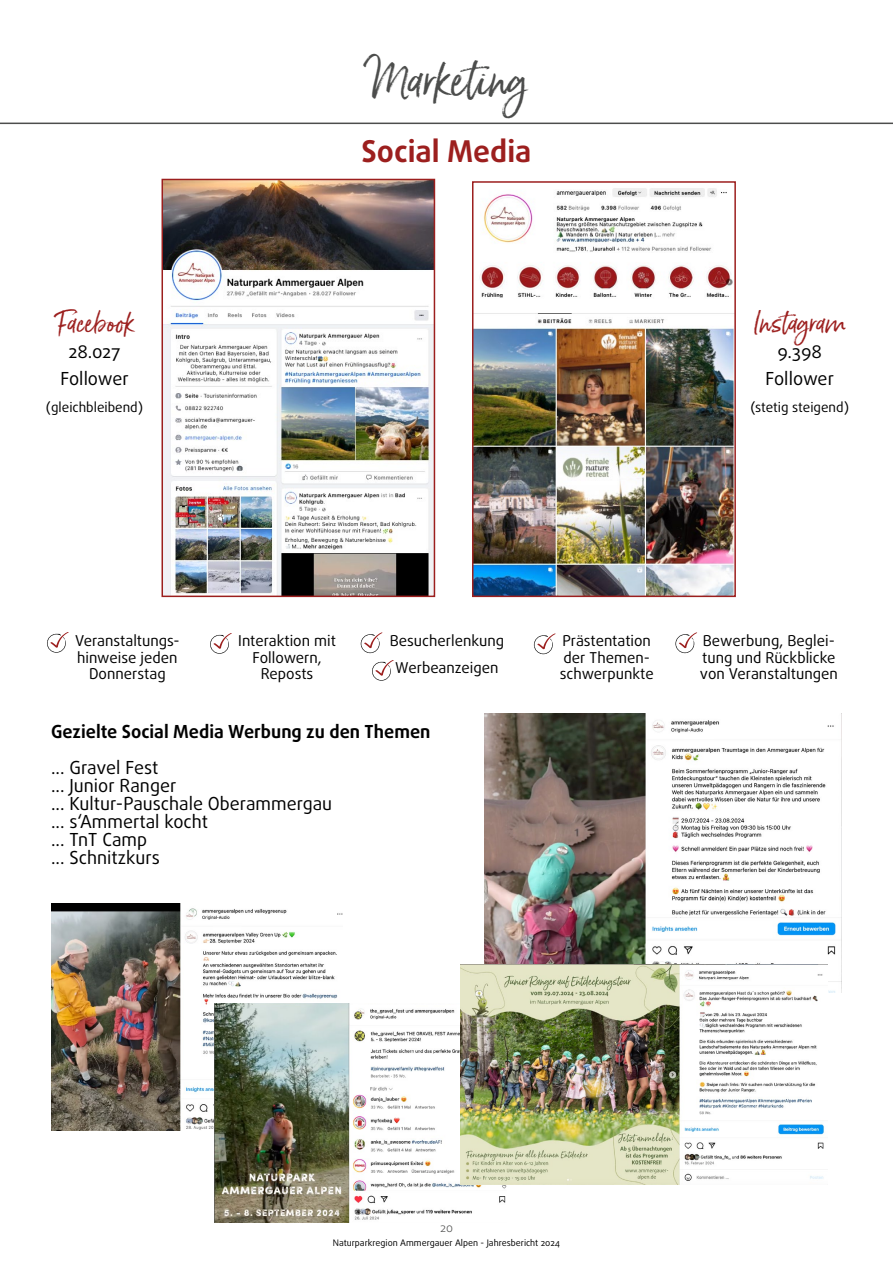
<style>
.page{position:relative;width:893px;height:1263px;background:#fff}
.page>*{position:absolute;margin:0;border:0;box-sizing:border-box;transform-origin:0 0}
.t1{font:45px "Born Ready";color:#4c4d4c}
.t2{font:700 30px "Daxline OT";color:#9c1f1e}
.t3{font:27px "Born Ready";color:#9c1f1e}
.t4{font:18px/18px "Daxline OT";color:#000;text-align:center}
.t5{font:700 18px "Daxline OT";color:#000}
.t6{font:15px/16.5px "Daxline OT";color:#000;text-align:center}
.t7{font:13.5px "Daxline OT";color:#000}
.t8{font:300 12px "Daxline OT";color:#4c4d4c}
.t9{font:9px "Daxline OT";color:#000}
</style>
<div class="page">
<hr style="left:0;top:123px;width:893px;height:1px;background:#4c4d4c">
<img style="left:165px;top:182px;width:267px;height:412px">
<div style="left:162px;top:179px;width:273px;height:418px;border:2px solid #9c1f1e"></div>
<img style="left:475px;top:188px;width:258px;height:406px">
<div style="left:472px;top:181px;width:264px;height:416px;border:2px solid #9c1f1e"></div>
<svg style="left:361px;top:632px;width:22px;height:21px"></svg>
<svg style="left:372px;top:660px;width:22px;height:21px"></svg>
<svg style="left:210px;top:633px;width:22px;height:21px"></svg>
<svg style="left:47px;top:632px;width:22px;height:21px"></svg>
<svg style="left:534px;top:633px;width:22px;height:21px"></svg>
<svg style="left:675px;top:632px;width:22px;height:21px"></svg>
<img style="left:485px;top:713px;width:357px;height:280px">
<img style="left:51px;top:904px;width:292px;height:226px">
<img style="left:214px;top:1003px;width:292px;height:220px">
<img style="left:460px;top:964px;width:368px;height:220px">
<h1 class="t1" style="left:365px;top:53px;width:164px">Marketing</h1>
<h3 class="t3" style="left:55px;top:306px;width:82px">Facebook</h3>
<p class="t4" style="left:60px;top:339px;width:70px;line-height:27px">28.027<br>Follower</p>
<p class="t7" style="left:46px;top:398px;width:99px">(gleichbleibend)</p>
<h2 class="t2" style="left:361px;top:131px;width:171px">Social Media</h2>
<h3 class="t3" style="left:753px;top:306px;width:94px">Instagram</h3>
<p class="t4" style="left:765px;top:339px;width:70px;line-height:27px">9.398<br>Follower</p>
<p class="t7" style="left:750px;top:398px;width:100px">(stetig steigend)</p>
<p class="t6" style="left:75px;top:633px;width:106px">Veranstaltungs&shy;hinweise jeden<br>Donnerstag</p>
<p class="t6" style="left:700px;top:633px;width:139px;text-align:left">Bewerbung, Beglei&shy;tung und Rückblicke von Veranstaltungen</p>
<p class="t6" style="left:238px;top:633px;width:99px">Interaktion mit<br>Followern,<br>Reposts</p>
<p class="t6" style="left:390px;top:633px;width:116px">Besucherlenkung</p>
<p class="t6" style="left:562px;top:633px;width:90px;text-align:left">Prästentation der Themen-</p>
<p class="t6" style="left:395px;top:660px;width:105px">Werbeanzeigen</p>
<p class="t6" style="left:560px;top:666px;width:95px">schwerpunkte</p>
<p class="t5" style="left:51px;top:720px;width:381px">Gezielte Social Media Werbung zu den Themen</p>
<p class="t4" style="left:51px;top:759px;width:283px;text-align:left">... Gravel Fest<br>... Junior Ranger<br>... Kultur-Pauschale Oberammergau ... s‘Ammertal kocht<br>... TnT Camp<br>... Schnitzkurs</p>
<p class="t8" style="left:440px;top:1220px;width:14px">20</p>
<p class="t9" style="left:333px;top:1237px;width:229px">Naturparkregion Ammergauer Alpen - Jahresbericht 2024</p>
</div>
